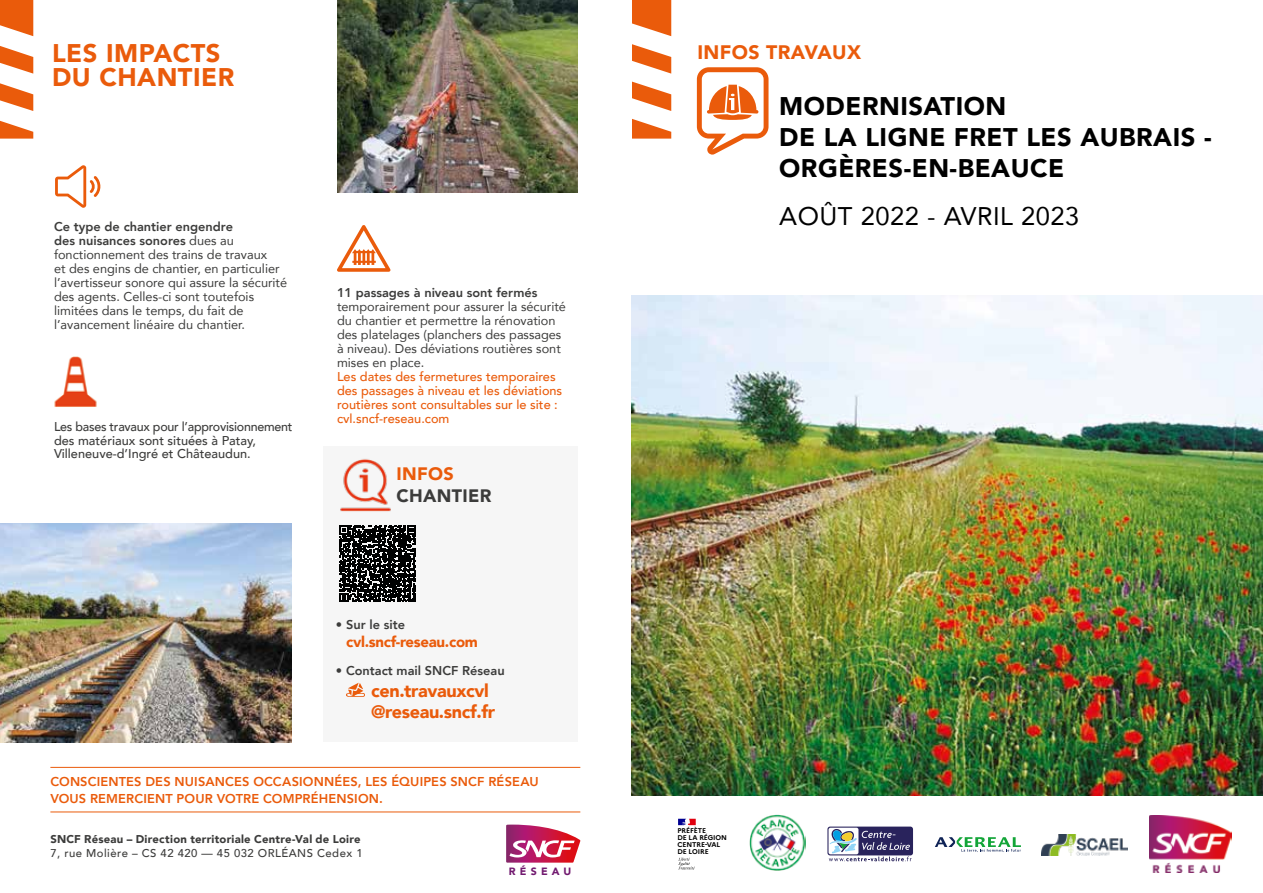
<style>
.page{position:relative;width:1263px;height:893px;background:#fff}
.page>*{position:absolute;margin:0;border:0;box-sizing:border-box;transform-origin:0 0}
.t1{font:900 25.5px/30.6px "Avenir";letter-spacing:.02em;color:#000}
.t2{font:900 25.5px "Avenir";letter-spacing:.02em;color:#ea5b0b}
.t3{font:25.5px "Avenir";letter-spacing:.02em;color:#000}
.t4{font:900 19.5px "Avenir";letter-spacing:.02em;color:#ea5b0b}
.t5{font:900 18px/21.6px "Avenir";letter-spacing:-.02em;color:#ea5b0b}
.t6{font:900 18px "Avenir";letter-spacing:.02em;color:#3c3c3b}
.t7{font:900 15px "Avenir";letter-spacing:-.02em;color:#ea5b0b}
.t8{font:12.75px/14px "Avenir";color:#3c3c3b}
.t9{font:500 12.75px/14px "Avenir";color:#ea5b0b}
.t10{font:500 12.75px/14px "Avenir";color:#3c3c3b}
.t11{font:800 12.75px/16.6px "Avenir";letter-spacing:.01em;color:#ea5b0b}
.t12{font:800 12.75px "Avenir";color:#3c3c3b}
.t13{font:900 11.25px "Avenir";letter-spacing:.02em;color:#3c3c3b}
.t14{font:500 11.25px "Avenir";letter-spacing:.04em;color:#3c3c3b}
.t15{font:900 10.5px "Avenir";letter-spacing:.4em;color:#71196f}
.t16{font:700 6.9px/7.1px "Marianne";letter-spacing:-.01em;color:#000}
.s1{font-weight:800}
</style>
<div class="page">
<hr style="left:50px;top:767px;width:530px;height:1px;background:#ea5b0b">
<hr style="left:50px;top:812px;width:530px;height:1px;background:#ea5b0b">
<svg style="left:506px;top:825px;width:74px;height:38px"></svg>
<svg style="left:697px;top:67px;width:71px;height:88px"></svg>
<svg style="left:632px;top:0;width:39px;height:139px"></svg>
<svg style="left:0;top:0;width:33px;height:139px"></svg>
<img style="left:631px;top:296px;width:632px;height:499px">
<svg style="left:678px;top:858px;width:17px;height:11px"></svg>
<svg style="left:678px;top:819px;width:18px;height:6px"></svg>
<img style="left:749px;top:815px;width:57px;height:55px">
<svg style="left:826px;top:825px;width:88px;height:38px"></svg>
<div style="left:827px;top:827px;width:86px;height:28px;background:#29235c;border-radius:3px"></div>
<svg style="left:828px;top:828px;width:30px;height:26px"></svg>
<svg style="left:829px;top:829px;width:83px;height:32px"></svg>
<img style="left:1150px;top:816px;width:81px;height:56px">
<svg style="left:935px;top:837px;width:86px;height:15px"></svg>
<img style="left:1042px;top:834px;width:86px;height:21px">
<svg style="left:337px;top:225px;width:54px;height:47px"></svg>
<svg style="left:55px;top:165px;width:46px;height:43px"></svg>
<div style="left:323px;top:446px;width:254px;height:296px;background:#f6f6f6"></div>
<svg style="left:346px;top:683px;width:19px;height:14px"></svg>
<svg style="left:339px;top:525px;width:77px;height:77px"></svg>
<img style="left:340px;top:459px;width:51px;height:53px">
<img style="left:54px;top:356px;width:43px;height:51px">
<img style="left:337px;top:0;width:240px;height:192px">
<img style="left:0;top:523px;width:291px;height:219px">
<h1 class="t2" style="left:52px;top:31px;width:170px">LES IMPACTS</h1>
<h2 class="t4" style="left:697px;top:35px;width:165px">INFOS TRAVAUX</h2>
<h1 class="t2" style="left:52px;top:55px;width:184px">DU CHANTIER</h1>
<p class="t8" style="left:54px;top:219px;width:235px"><span class="s1">Ce type de chantier engendre<br>des nuisances sonores</span> dues au fonctionnement des trains de travaux<br>et des engins de chantier, en particulier l’avertisseur sonore qui assure la sécurité des agents. Celles-ci sont toutefois limitées dans le temps, du fait de l’avancement linéaire du chantier.</p>
<p class="t10" style="left:54px;top:418px;width:240px">Les bases travaux pour l’approvisionnement des matériaux sont situées à Patay,<br>Villeneuve-d’Ingré et Châteaudun.</p>
<p class="t12" style="left:337px;top:283px;width:202px">11 passages à niveau sont fermés</p>
<p class="t8" style="left:337px;top:299px;width:230px">temporairement pour assurer la sécurité du chantier et permettre la rénovation des platelages (planchers des passages à niveau). Des déviations routières sont mises en place.</p>
<p class="t9" style="left:337px;top:369px;width:227px">Les dates des fermetures temporaires des passages à niveau et les déviations routières sont consultables sur le site : cvl.sncf-reseau.com</p>
<h3 class="t5" style="left:396px;top:462px;width:59px">INFOS</h3>
<h3 class="t6" style="left:396px;top:480px;width:97px">CHANTIER</h3>
<p class="t12" style="left:336px;top:615px;width:71px">• Sur le site</p>
<p class="t7" style="left:346px;top:629px;width:133px">cvl.sncf-reseau.com</p>
<p class="t12" style="left:336px;top:661px;width:170px">• Contact mail SNCF Réseau</p>
<h3 class="t5" style="left:371px;top:679px;width:126px">cen.travauxcvl @reseau.sncf.fr</h3>
<p class="t11" style="left:50px;top:774px;width:490px">CONSCIENTES DES NUISANCES OCCASIONNÉES, LES ÉQUIPES SNCF RÉSEAU<br>VOUS REMERCIENT POUR VOTRE COMPRÉHENSION.</p>
<p class="t13" style="left:50px;top:830px;width:312px">SNCF Réseau – Direction territoriale Centre-Val de Loire</p>
<p class="t14" style="left:50px;top:844px;width:314px">7, rue Molière – CS 42 420 — 45 032 ORLÉANS Cedex 1</p>
<p class="t15" style="left:509px;top:863px;width:64px">RÉSEAU</p>
<h1 class="t1" style="left:779px;top:90px;width:434px">MODERNISATION<br>DE LA LIGNE FRET LES AUBRAIS -<br>ORGÈRES-EN-BEAUCE</h1>
<h1 class="t3" style="left:779px;top:196px;width:302px">AOÛT 2022 - AVRIL 2023</h1>
<p class="t16" style="left:677px;top:827px;width:51px">PRÉFÈTE<br>DE LA RÉGION<br>CENTRE-VAL<br>DE LOIRE</p>
</div>
